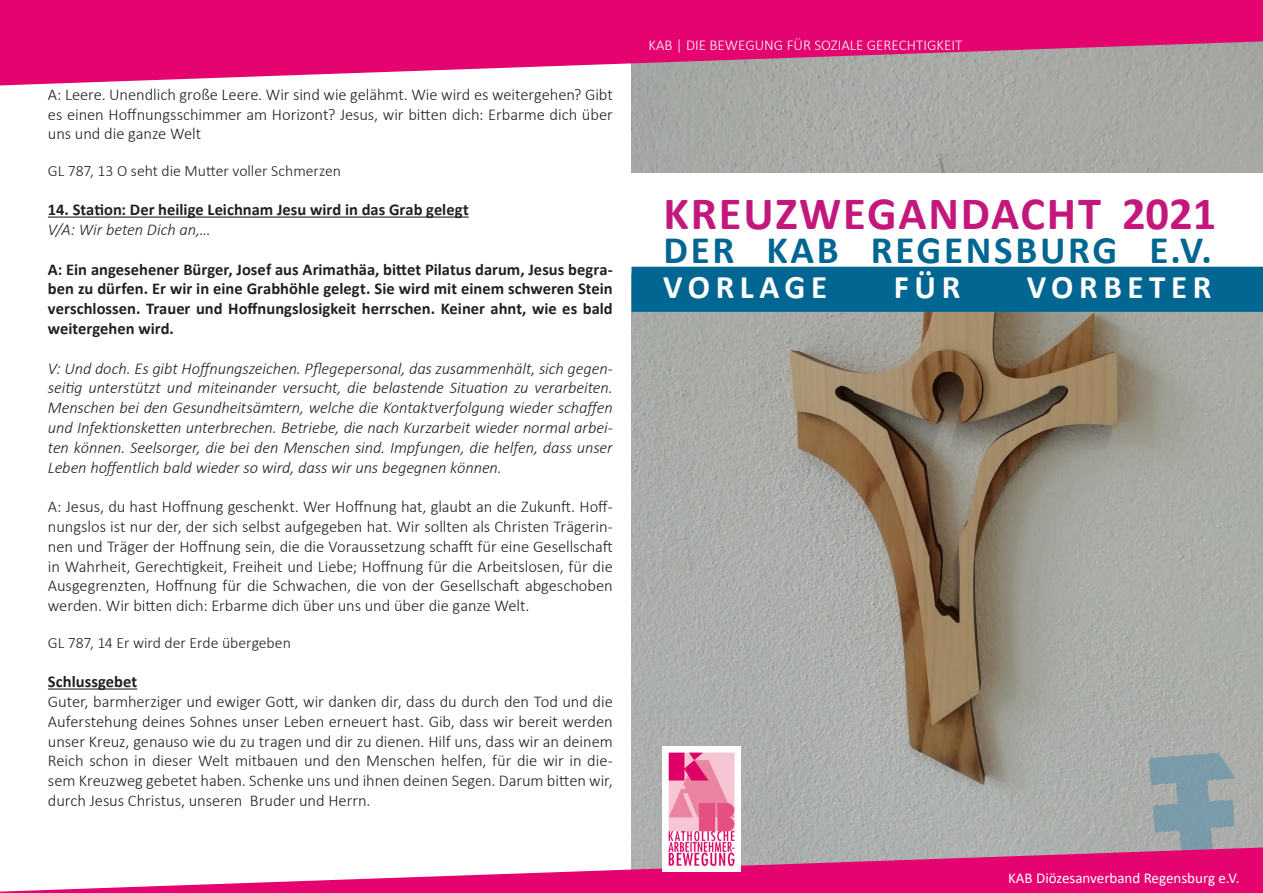
<style>
.page{position:relative;width:1263px;height:893px;background:#fff}
.page>*{position:absolute;margin:0;border:0;box-sizing:border-box;transform-origin:0 0}
.t1{font:700 46.5px "Calibri";letter-spacing:.04em;color:#c3177c}
.t2{font:700 39px "Calibri";letter-spacing:.07em;color:#026693}
.t3{font:700 33px "Calibri";letter-spacing:.17em;color:#fff}
.t4{font:300 16.5px/19.8px "Calibri";letter-spacing:-.005em;color:#231f20;text-align:justify}
.t5{font:italic 300 16.5px/19.8px "Calibri";letter-spacing:-.005em;color:#231f20;text-align:justify}
.t6{font:700 16.5px/19.8px "Calibri";color:#231f20;text-align:justify}
.t7{font:300 15.75px "Calibri";color:#231f20}
.t8{font:300 15px "Calibri";color:#fff}
.t9{font:15px "Calibri";color:#fff}
</style>
<div class="page">
<img style="left:631px;top:85px;width:632px;height:762px">
<svg style="left:0;top:0;width:1263px;height:85px;background:#d93282"></svg>
<img style="left:1149px;top:753px;width:85px;height:94px">
<svg style="left:0;top:847px;width:1263px;height:46px;fill:#e4036f"></svg>
<img style="left:663px;top:747px;width:77px;height:124px">
<div style="left:631px;top:173px;width:632px;height:100px;background:#fff"></div>
<div style="left:631px;top:267px;width:632px;height:45px;background:#026693"></div>
<hr style="left:48px;top:217px;width:421px;height:1px;background:#231f20">
<hr style="left:48px;top:688px;width:89px;height:2px;background:#231f20">
<p class="t4" style="left:48px;top:84px;width:566px">A: Leere. Unendlich große Leere. Wir sind wie gelähmt. Wie wird es weitergehen? Gibt es einen Hoffnungsschimmer am Horizont? Jesus, wir bitten dich: Erbarme dich über uns und die ganze Welt</p>
<p class="t7" style="left:48px;top:161px;width:295px">GL 787, 13 O seht die Mutter voller Schmerzen</p>
<p class="t6" style="left:48px;top:200px;width:422px">14. Station: Der heilige Leichnam Jesu wird in das Grab gelegt</p>
<p class="t5" style="left:48px;top:219px;width:164px">V/A: Wir beten Dich an,...</p>
<p class="t6" style="left:48px;top:259px;width:566px">A: Ein angesehener Bürger, Josef aus Arimathäa, bittet Pilatus darum, Jesus begra&shy;ben zu dürfen. Er wir in eine Grabhöhle gelegt. Sie wird mit einem schweren Stein verschlossen. Trauer und Hoffnungslosigkeit herrschen. Keiner ahnt, wie es bald weitergehen wird.</p>
<p class="t5" style="left:48px;top:358px;width:566px">V: Und doch. Es gibt Hoffnungszeichen. Pflegepersonal, das zusammenhält, sich gegen&shy;seitig unterstützt und miteinander versucht, die belastende Situation zu verarbeiten.<br>Menschen bei den Gesundheitsämtern, welche die Kontaktverfolgung wieder schaffen und Infektionsketten unterbrechen. Betriebe, die nach Kurzarbeit wieder normal arbei&shy;ten können. Seelsorger, die bei den Menschen sind. Impfungen, die helfen, dass unser Leben hoffentlich bald wieder so wird, dass wir uns begegnen können.</p>
<p class="t4" style="left:48px;top:497px;width:566px">A: Jesus, du hast Hoffnung geschenkt. Wer Hoffnung hat, glaubt an die Zukunft. Hoff&shy;nungslos ist nur der, der sich selbst aufgegeben hat. Wir sollten als Christen Trägerin&shy;nen und Träger der Hoffnung sein, die die Voraussetzung schafft für eine Gesellschaft in Wahrheit, Gerechtigkeit, Freiheit und Liebe; Hoffnung für die Arbeitslosen, für die Ausgegrenzten, Hoffnung für die Schwachen, die von der Gesellschaft abgeschoben werden. Wir bitten dich: Erbarme dich über uns und über die ganze Welt.</p>
<p class="t7" style="left:48px;top:633px;width:244px">GL 787, 14 Er wird der Erde übergeben</p>
<p class="t6" style="left:48px;top:672px;width:91px">Schlussgebet</p>
<p class="t4" style="left:48px;top:691px;width:566px">Guter, barmherziger und ewiger Gott, wir danken dir, dass du durch den Tod und die Auferstehung deines Sohnes unser Leben erneuert hast. Gib, dass wir bereit werden unser Kreuz, genauso wie du zu tragen und dir zu dienen. Hilf uns, dass wir an deinem Reich schon in dieser Welt mitbauen und den Menschen helfen, für die wir in die&shy;sem Kreuzweg gebetet haben. Schenke uns und ihnen deinen Segen. Darum bitten wir, durch Jesus Christus, unseren Bruder und Herrn.</p>
<p class="t8" style="left:648px;top:35px;width:315px">KAB | DIE BEWEGUNG FÜR SOZIALE GERECHTIGKEIT</p>
<p class="t1" style="left:664px;top:181px;width:554px">KREUZWEGANDACHT 2021</p>
<p class="t2" style="left:663px;top:223px;width:550px">DER KAB REGENSBURG E.V.</p>
<p class="t3" style="left:663px;top:264px;width:165px">VORLAGE</p>
<p class="t3" style="left:894px;top:264px;width:68px">FÜR</p>
<p class="t3" style="left:1027px;top:264px;width:186px">VORBETER</p>
<p class="t9" style="left:1008px;top:867px;width:233px">KAB Diözesanverband Regensburg e.V.</p>
</div>
